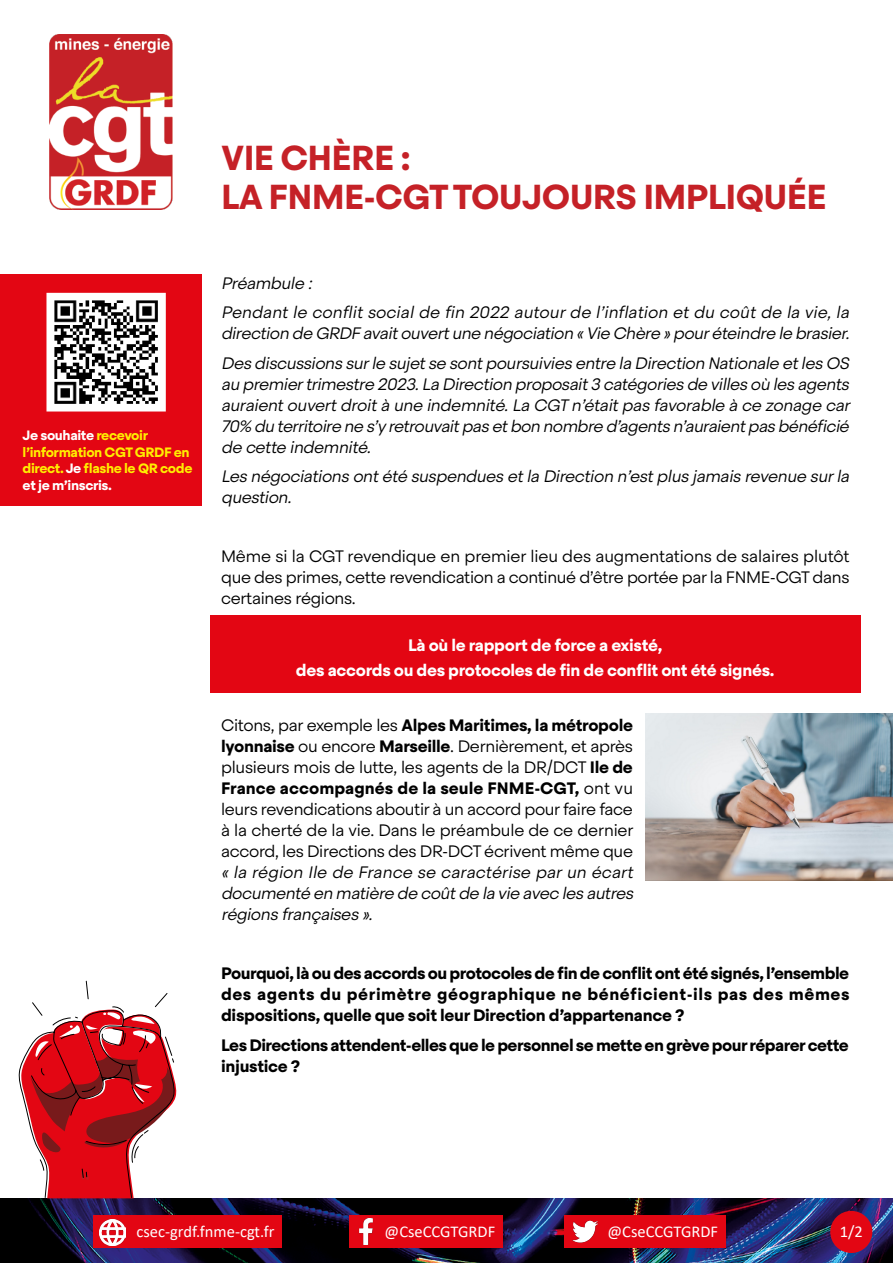
<style>
.page{position:relative;width:893px;height:1263px;background:#fff}
.page>*{position:absolute;margin:0;border:0;box-sizing:border-box;transform-origin:0 0}
.t1{font:700 34.5px/39px "Steradian";letter-spacing:-.02em;color:#c52127}
.t2{font:italic 300 16.5px/21px "Steradian";color:#000}
.t3{font:300 16.5px/21px "Steradian";letter-spacing:-.02em;color:#000;text-align:justify}
.t4{font:700 16.5px/21px "Steradian";letter-spacing:-.035em;color:#000;text-align:justify}
.t5{font:700 16.5px/25.2px "Steradian";letter-spacing:-.02em;color:#fff;text-align:center}
.t6{font:16.5px "Calibri";color:#fff}
.t7{font:700 13.5px/16.5px "Steradian";letter-spacing:-.03em;color:#ffed00}
.s1{color:#fff}
.s2{font-weight:700}
</style>
<div class="page">
<div style="left:210px;top:615px;width:651px;height:78px;background:#e30613"></div>
<img style="left:50px;top:34px;width:123px;height:175px">
<img style="left:0;top:1198px;width:893px;height:65px">
<div style="left:830px;top:1211px;width:42px;height:42px;background:#e30613;border-radius:50%"></div>
<div style="left:0;top:274px;width:202px;height:232px;background:#e30613"></div>
<svg style="left:46px;top:292px;width:120px;height:120px;background:#9e999a"></svg>
<svg style="left:19px;top:981px;width:158px;height:217px"></svg>
<div style="left:564px;top:1215px;width:162px;height:32px;background:#e30613"></div>
<img style="left:572px;top:1220px;width:26px;height:23px">
<div style="left:350px;top:1215px;width:153px;height:32px;background:#e30613"></div>
<div style="left:94px;top:1215px;width:188px;height:32px;background:#e30613"></div>
<img style="left:359px;top:1218px;width:14px;height:26px">
<img style="left:100px;top:1219px;width:26px;height:26px">
<img style="left:646px;top:713px;width:247px;height:167px">
<p class="t7" style="left:23px;top:427px;width:171px"><span class="s1">Je souhaite</span> recevoir l’information CGT GRDF en direct. <span class="s1">Je</span> flashe le QR code <span class="s1">et je m’inscris.</span></p>
<h1 class="t1" style="left:221px;top:139px;width:607px">VIE CHÈRE :<br>LA FNME-CGT TOUJOURS IMPLIQUÉE</h1>
<p class="t2" style="left:221px;top:268px;width:633px;line-height:29.5px">Préambule :<br>Pendant le conflit social de fin 2022 autour de l’inflation et du coût de la vie, la</p>
<p class="t2" style="left:221px;top:319px;width:633px;line-height:29.5px">direction de GRDF avaitouvertune négociation «Vie Chère »pouréteindre le brasier.<br>Des discussions surle sujetse sontpoursuivies entre la Direction Nationale etles OS</p>
<p class="t2" style="left:221px;top:373px;width:634px;text-align:justify">au premiertrimestre 2023.La Direction proposait3 catégories de villes où les agents auraientouvertdroità une indemnité.La CGTn’étaitpas favorable à ce zonage car 70% du territoire ne s’yretrouvaitpas etbon nombre d’agents n’auraientpas bénéficié de cette indemnité.</p>
<p class="t2" style="left:221px;top:466px;width:633px">Les négociations ontété suspendues etla Direction n’estplus jamais revenue surla question.</p>
<p class="t3" style="left:221px;top:546px;width:630px">Même si la CGT revendique en premier lieu des augmentations de salaires plutôt que des primes, cette revendication a continué d’être portée par la FNME-CGT dans certaines régions.</p>
<p class="t5" style="left:296px;top:633px;width:480px">Là où le rapport de force a existé,<br>des accords ou des protocoles de fin de conflit ont été signés.</p>
<p class="t3" style="left:221px;top:715px;width:414px">Citons, par exemple les <span class="s2">Alpes Maritimes, la métropole lyonnaise</span> ou encore <span class="s2">Marseille</span>. Dernièrement, et après plusieurs mois de lutte, les agents de la DR/DCT <span class="s2">Ile de France accompagnés de la seule FNME-CGT,</span> ont vu leurs revendications aboutir à un accord pour faire face à la cherté de la vie. Dans le préambule de ce dernier accord, les Directions des DR-DCT écrivent même que</p>
<p class="t2" style="left:221px;top:862px;width:417px;text-align:justify">« la région Ile de France se caractérise par un écart documenté en matière de coûtde la vie avec les autres régions françaises ».</p>
<p class="t4" style="left:221px;top:963px;width:630px">Pourquoi, là ou des accords ou protocoles de fin de conflit ont été signés, l’ensemble des agents du périmètre géographique ne bénéficient-ils pas des mêmes dispositions, quelle que soit leur Direction d’appartenance ?</p>
<p class="t4" style="left:221px;top:1034px;width:629px">Les Directions attendent-elles que le personnel se mette en grève pour réparer cette injustice ?</p>
<p class="t6" style="left:136px;top:1220px;width:140px">csec-grdf.fnme-cgt.fr</p>
<p class="t6" style="left:385px;top:1220px;width:112px">@CseCCGTGRDF</p>
<p class="t6" style="left:607px;top:1220px;width:112px">@CseCCGTGRDF</p>
<p class="t6" style="left:840px;top:1220px;width:25px">1/2</p>
</div>
